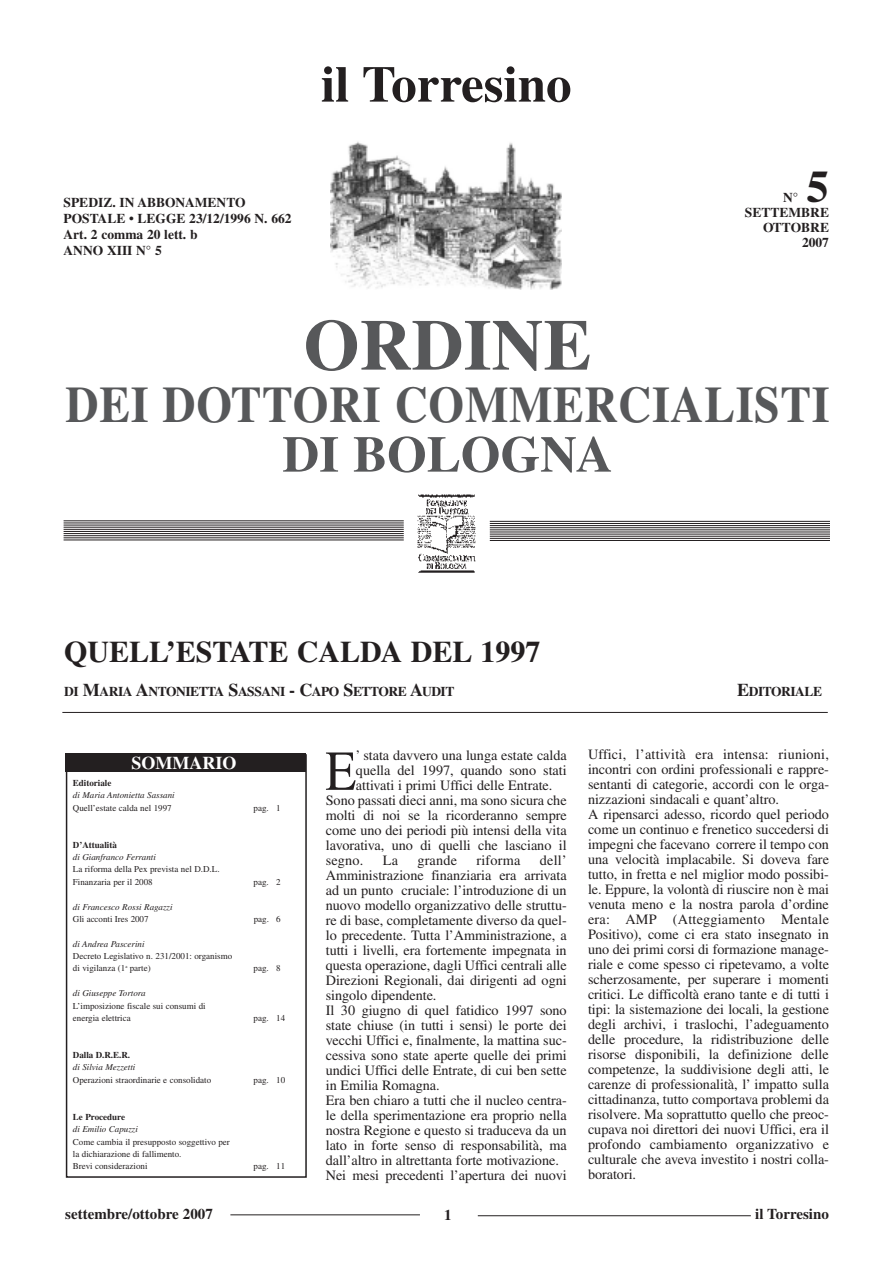
<style>
.page{position:relative;width:893px;height:1263px;background:#fff}
.page>*{position:absolute;margin:0;border:0;box-sizing:border-box;transform-origin:0 0}
.t1{font:700 72px "Times";color:#57585a}
.t2{font:56.4px "Times";color:#231f20;scale:.9 1}
.t3{font:700 51px/49.5px "Times";letter-spacing:.015em;color:#57585a;text-align:center;scale:.9 1}
.t4{font:700 51px "Times";color:#231f20}
.t5{font:700 45px "Times";color:#231f20}
.t6{font:700 30px "Times";color:#231f20}
.t7{font:700 18px "Times";color:#fff}
.t8{font:700 15px "Times";color:#231f20}
.t9{font:14.25px/15px "Times";letter-spacing:-.005em;color:#231f20}
.t10{font:14.25px "Times";letter-spacing:.015em;color:#231f20}
.t11{font:700 13.5px/16.2px "Times";color:#231f20}
.t12{font:700 13.5px "Times";letter-spacing:-.035em;color:#231f20}
.t13{font:9px/12.3px "Times";color:#231f20}
.t14{font:italic 9px "Times";color:#231f20}
.t15{font:700 9px "Times";color:#231f20}
.s1{font-size:18px}
</style>
<div class="page">
<hr style="left:230px;top:1214px;width:190px;height:1px;background:#231f20">
<hr style="left:478px;top:1215px;width:273px;height:1px;background:#231f20">
<img style="left:331px;top:141px;width:230px;height:149px">
<img style="left:417px;top:494px;width:59px;height:79px">
<hr style="left:64px;top:521px;width:340px;height:1px;background:#231f20">
<hr style="left:64px;top:523px;width:340px;height:1px;background:#231f20">
<hr style="left:64px;top:525px;width:340px;height:1px;background:#231f20">
<hr style="left:64px;top:527px;width:340px;height:1px;background:#231f20">
<hr style="left:64px;top:529px;width:340px;height:1px;background:#231f20">
<hr style="left:64px;top:531px;width:340px;height:1px;background:#231f20">
<hr style="left:64px;top:533px;width:340px;height:1px;background:#231f20">
<hr style="left:64px;top:535px;width:340px;height:1px;background:#231f20">
<hr style="left:64px;top:538px;width:340px;height:1px;background:#231f20">
<hr style="left:64px;top:540px;width:340px;height:1px;background:#231f20">
<hr style="left:490px;top:521px;width:340px;height:1px;background:#231f20">
<hr style="left:490px;top:523px;width:340px;height:1px;background:#231f20">
<hr style="left:490px;top:525px;width:340px;height:1px;background:#231f20">
<hr style="left:490px;top:527px;width:340px;height:1px;background:#231f20">
<hr style="left:490px;top:530px;width:340px;height:1px;background:#231f20">
<hr style="left:490px;top:532px;width:340px;height:1px;background:#231f20">
<hr style="left:490px;top:534px;width:340px;height:1px;background:#231f20">
<hr style="left:490px;top:536px;width:340px;height:1px;background:#231f20">
<hr style="left:490px;top:538px;width:340px;height:1px;background:#231f20">
<hr style="left:490px;top:540px;width:340px;height:1px;background:#231f20">
<hr style="left:62px;top:712px;width:766px;height:1px;background:#231f20">
<div style="left:66px;top:754px;width:241px;height:424px;border:2px solid #231f20"></div>
<div style="left:65px;top:753px;width:241px;height:19px;background:#231f20"></div>
<h3 class="t4" style="left:321px;top:66px;width:252px">il Torresino</h3>
<p class="t11" style="left:64px;top:195px;width:229px">SPEDIZ. IN ABBONAMENTO<br>POSTALE • LEGGE 23/12/1996 N. 662<br>Art. 2 comma 20 lett. b<br>ANNO XIII N° 5</p>
<h3 class="t5" style="left:806px;top:171px;width:24px">5</h3>
<p class="t11" style="left:745px;top:206px;width:86px;line-height:15px;text-align:right">SETTEMBRE<br>OTTOBRE<br>2007</p>
<p class="t11" style="left:783px;top:190px;width:17px">N°</p>
<h1 class="t1" style="left:304px;top:320px;width:289px">ORDINE</h1>
<h3 class="t3" style="left:66px;top:385px;width:850px">DEI DOTTORI COMMERCIALISTI<br>DI BOLOGNA</h3>
<h3 class="t6" style="left:64px;top:641px;width:478px">QUELL’ESTATE CALDA DEL 1997</h3>
<p class="t12" style="left:64px;top:687px;width:392px">DI <span class="s1">M</span>ARIA <span class="s1">A</span>NTONIETTA <span class="s1">S</span>ASSANI <span class="s1">- C</span>APO <span class="s1">S</span>ETTORE <span class="s1">A</span>UDIT</p>
<p class="t12" style="left:737px;top:687px;width:86px"><span class="s1">E</span>DITORIALE</p>
<p class="t7" style="left:132px;top:757px;width:106px">SOMMARIO</p>
<p class="t15" style="left:73px;top:779px;width:40px">Editoriale</p>
<p class="t14" style="left:73px;top:792px;width:103px">di Maria Antonietta Sassani</p>
<p class="t13" style="left:73px;top:802px;width:100px">Quell’estate calda nel 1997</p>
<p class="t13" style="left:254px;top:802px;width:29px">pag. 1</p>
<p class="t15" style="left:73px;top:841px;width:45px">D’Attualità</p>
<p class="t14" style="left:73px;top:854px;width:84px">di Gianfranco Ferranti</p>
<p class="t13" style="left:73px;top:864px;width:148px">La riforma della Pex prevista nel D.D.L.<br>Finanzaria per il 2008</p>
<p class="t13" style="left:254px;top:876px;width:29px">pag. 2</p>
<p class="t14" style="left:73px;top:903px;width:101px">di Francesco Rossi Ragazzi</p>
<p class="t13" style="left:73px;top:913px;width:77px">Gli acconti Ires 2007</p>
<p class="t13" style="left:254px;top:913px;width:28px">pag. 6</p>
<p class="t14" style="left:73px;top:940px;width:73px">di Andrea Pascerini</p>
<p class="t13" style="left:73px;top:951px;width:161px">Decreto Legislativo n. 231/2001: organismo di vigilanza (1<sup>a</sup> parte)</p>
<p class="t13" style="left:254px;top:963px;width:29px">pag. 8</p>
<p class="t14" style="left:73px;top:990px;width:74px">di Giuseppe Tortora</p>
<p class="t13" style="left:73px;top:1000px;width:134px">L’imposizione fiscale sui consumi di energia elettrica</p>
<p class="t13" style="left:254px;top:1012px;width:33px">pag. 14</p>
<p class="t15" style="left:73px;top:1052px;width:59px">Dalla D.R.E.R.</p>
<p class="t14" style="left:73px;top:1064px;width:64px">di Silvia Mezzetti</p>
<p class="t13" style="left:73px;top:1074px;width:140px">Operazioni straordinarie e consolidato</p>
<p class="t13" style="left:254px;top:1074px;width:33px">pag. 10</p>
<p class="t15" style="left:73px;top:1114px;width:54px">Le Procedure</p>
<p class="t14" style="left:73px;top:1126px;width:66px">di Emilio Capuzzi</p>
<p class="t13" style="left:73px;top:1136px;width:158px">Come cambia il presupposto soggettivo per la dichiarazione di fallimento.<br>Brevi considerazioni</p>
<p class="t13" style="left:254px;top:1161px;width:33px">pag. 11</p>
<h2 class="t2" style="left:325px;top:751px;width:36px">E</h2>
<p class="t9" style="left:356px;top:749px;width:212px">’ stata davvero una lunga estate calda</p>
<p class="t9" style="left:356px;top:764px;width:212px">quella del 1997, quando sono stati</p>
<p class="t9" style="left:356px;top:779px;width:198px">attivati i primi Uffici delle Entrate.</p>
<p class="t9" style="left:326px;top:794px;width:242px">Sono passati dieci anni, ma sono sicura che</p>
<p class="t9" style="left:326px;top:809px;width:242px">molti di noi se la ricorderanno sempre</p>
<p class="t9" style="left:326px;top:824px;width:242px">come uno dei periodi più intensi della vita</p>
<p class="t9" style="left:326px;top:839px;width:242px">lavorativa, uno di quelli che lasciano il</p>
<p class="t9" style="left:326px;top:854px;width:39px">segno.</p>
<p class="t9" style="left:383px;top:854px;width:17px">La</p>
<p class="t9" style="left:417px;top:854px;width:41px">grande</p>
<p class="t10" style="left:476px;top:855px;width:46px">riforma</p>
<p class="t9" style="left:326px;top:854px;width:243px;text-indent:214px">dell’ Amministrazione finanziaria era arrivata ad un punto cruciale: l’introduzione di un nuovo modello organizzativo delle struttu&shy;re di base, completamente diverso da quel&shy;lo precedente. Tutta l’Amministrazione, a tutti i livelli, era fortemente impegnata in questa operazione, dagli Uffici centrali alle Direzioni Regionali, dai dirigenti ad ogni singolo dipendente.<br>Il 30 giugno di quel fatidico 1997 sono state chiuse (in tutti i sensi) le porte dei vecchi Uffici e, finalmente, la mattina suc&shy;cessiva sono state aperte quelle dei primi undici Uffici delle Entrate, di cui ben sette in Emilia Romagna.<br>Era ben chiaro a tutti che il nucleo centra&shy;le della sperimentazione era proprio nella nostra Regione e questo si traduceva da un lato in forte senso di responsabilità, ma dall’altro in altrettanta forte motivazione.<br>Nei mesi precedenti l’apertura dei nuovi</p>
<p class="t9" style="left:588px;top:748px;width:243px">Uffici, l’attività era intensa: riunioni, incontri con ordini professionali e rappre&shy;sentanti di categorie, accordi con le orga&shy;nizzazioni sindacali e quant’altro.<br>A ripensarci adesso, ricordo quel periodo come un continuo e frenetico succedersi di impegni che facevano correre il tempo con una velocità implacabile. Si doveva fare tutto, in fretta e nel miglior modo possibi&shy;le. Eppure, la volontà di riuscire non è mai venuta meno e la nostra parola d’ordine era: AMP (Atteggiamento Mentale Positivo), come ci era stato insegnato in uno dei primi corsi di formazione manage&shy;riale e come spesso ci ripetevamo, a volte scherzosamente, per superare i momenti critici. Le difficoltà erano tante e di tutti i tipi: la sistemazione dei locali, la gestione degli archivi, i traslochi, l’adeguamento delle procedure, la ridistribuzione delle risorse disponibili, la definizione delle competenze, la suddivisione degli atti, le carenze di professionalità, l’ impatto sulla cittadinanza, tutto comportava problemi da risolvere. Ma soprattutto quello che preoc&shy;cupava noi direttori dei nuovi Uffici, era il profondo cambiamento organizzativo e culturale che aveva investito i nostri colla&shy;boratori.</p>
<p class="t8" style="left:65px;top:1209px;width:149px">settembre/ottobre 2007</p>
<p class="t8" style="left:444px;top:1209px;width:9px">1</p>
<p class="t8" style="left:755px;top:1208px;width:75px">il Torresino</p>
</div>
